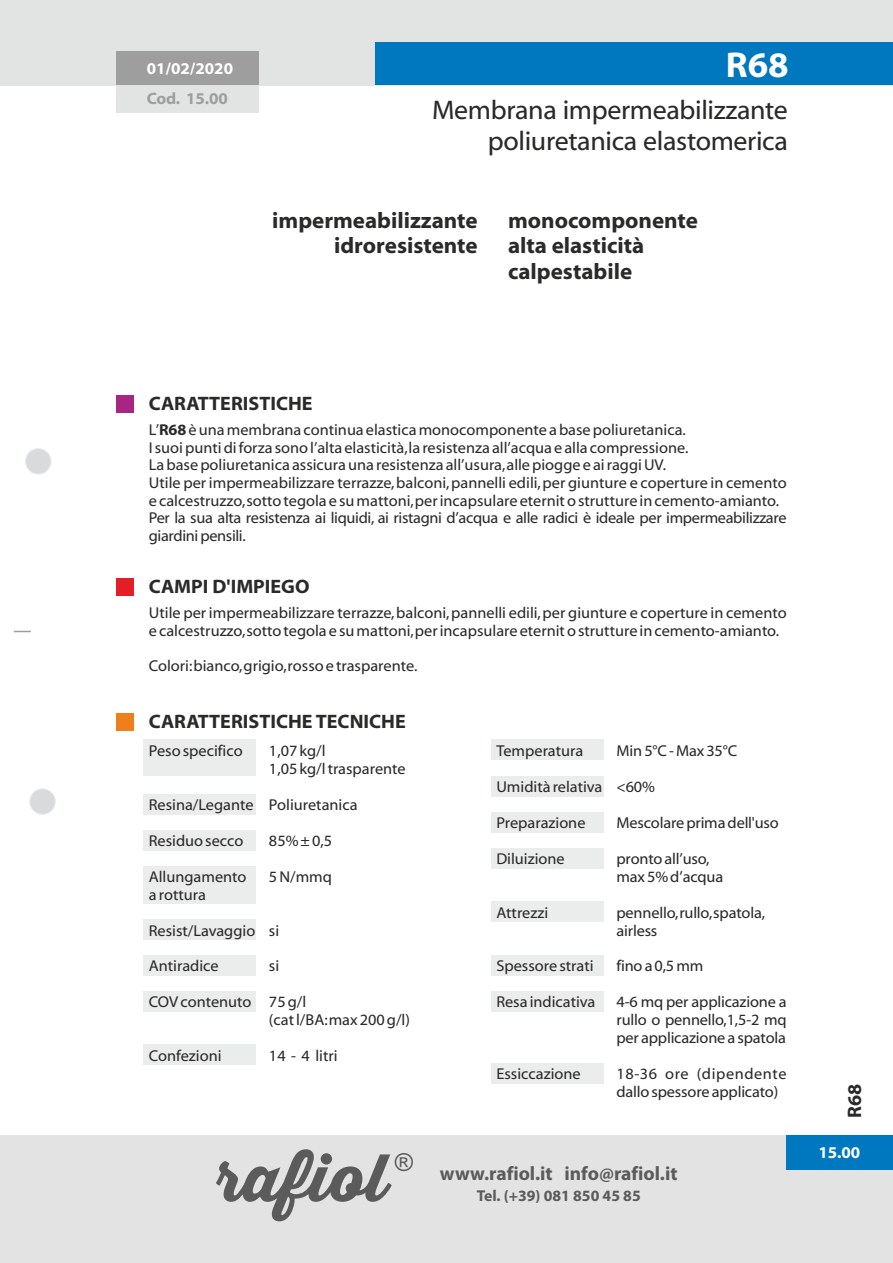
<style>
.page{position:relative;width:893px;height:1263px;background:#fff}
.page>*{position:absolute;margin:0;border:0;box-sizing:border-box;transform-origin:0 0}
.t1{font:64.8px "Thirsty Script Extrabold Demo";color:#5b5b5b}
.t2{font:36px "Myriad Bd Web";color:#fefefe}
.t3{font:27px/30.8px "Myriad Web";letter-spacing:-.015em;color:#2a2a29;text-align:right}
.t4{font:22.5px/25.7px "Myriad Bd Web";color:#2a2a29;text-align:right}
.t5{font:19.5px "Myriad Bd Web";color:#2a2a29}
.t6{font:700 19.5px "Myriad Pro";color:#5b5b5b}
.t7{font:16.5px "Myriad Bd Web";color:#fefefe}
.t8{font:16.5px "Myriad Bd Web";color:#9e9e9f}
.t9{font:15.75px/18px "Myriad Web";color:#2a2a29}
.t10{font:15.75px/17.7px "Myriad Web";color:#2b2b2b}
.t11{font:700 15.75px "Myriad Pro";color:#5b5b5b}
.s1{font-family:"Myriad Bd Web"}
</style>
<div class="page">
<div style="left:491px;top:740px;width:113px;height:20px;background:#ebecec"></div>
<div style="left:491px;top:776px;width:113px;height:20px;background:#ebecec"></div>
<div style="left:491px;top:812px;width:113px;height:21px;background:#ebecec"></div>
<div style="left:491px;top:848px;width:113px;height:21px;background:#ebecec"></div>
<div style="left:491px;top:901px;width:113px;height:21px;background:#ebecec"></div>
<div style="left:491px;top:955px;width:113px;height:20px;background:#ebecec"></div>
<div style="left:491px;top:992px;width:113px;height:20px;background:#ebecec"></div>
<div style="left:491px;top:1063px;width:113px;height:20px;background:#ebecec"></div>
<div style="left:144px;top:740px;width:112px;height:36px;background:#ebecec"></div>
<div style="left:144px;top:794px;width:112px;height:20px;background:#ebecec"></div>
<div style="left:144px;top:830px;width:112px;height:21px;background:#ebecec"></div>
<div style="left:144px;top:866px;width:112px;height:38px;background:#ebecec"></div>
<div style="left:144px;top:919px;width:112px;height:21px;background:#ebecec"></div>
<div style="left:144px;top:955px;width:112px;height:21px;background:#ebecec"></div>
<div style="left:144px;top:992px;width:112px;height:20px;background:#ebecec"></div>
<div style="left:144px;top:1044px;width:112px;height:20px;background:#ebecec"></div>
<div style="left:0;top:0;width:893px;height:85px;background:#e2e3e3"></div>
<div style="left:376px;top:43px;width:517px;height:42px;background:#0078bf"></div>
<svg style="left:14px;top:631px;width:17px;height:1px"></svg>
<div style="left:30px;top:789px;width:25px;height:25px;background:#d9dadb;border:1px solid #ebecec;border-radius:50%"></div>
<div style="left:25px;top:448px;width:26px;height:26px;background:#d9dadb;border:1px solid #ebecec;border-radius:50%"></div>
<div style="left:116px;top:395px;width:17px;height:17px;background:#a82682"></div>
<div style="left:116px;top:578px;width:17px;height:17px;background:#e31e26"></div>
<div style="left:116px;top:713px;width:17px;height:17px;background:#ef7f1a"></div>
<div style="left:116px;top:51px;width:143px;height:34px;background:#9e9e9f"></div>
<div style="left:116px;top:85px;width:143px;height:28px;background:#e2e3e3"></div>
<div style="left:0;top:1135px;width:893px;height:128px;background:#e3e3e3"></div>
<div style="left:787px;top:1135px;width:106px;height:34px;background:#0078bf"></div>
<p class="t7" style="left:147px;top:62px;width:88px">01/02/2020</p>
<p class="t8" style="left:147px;top:92px;width:83px">Cod. 15.00</p>
<h2 class="t2" style="left:726px;top:51px;width:64px">R68</h2>
<h3 class="t3" style="left:432px;top:97px;width:357px">Membrana impermeabilizzante poliuretanica elastomerica</h3>
<h3 class="t4" style="left:272px;top:209px;width:207px">impermeabilizzante idroresistente</h3>
<h3 class="t4" style="left:508px;top:209px;width:192px;text-align:left">monocomponente alta elasticità</h3>
<h3 class="t4" style="left:508px;top:260px;width:126px">calpestabile</h3>
<p class="t5" style="left:149px;top:396px;width:165px">CARATTERISTICHE</p>
<p class="t10" style="left:149px;top:422px;width:639px">L’<span class="s1">R68</span>è una membrana continua elastica monocomponente a base poliuretanica.<br>I suoi punti di forza sono l’alta elasticità,la resistenza all’acqua e alla compressione.<br>La base poliuretanica assicura una resistenza all’usura,alle piogge e ai raggi UV.<br>Utile per impermeabilizzare terrazze,balconi,pannelli edili,per giunture e coperture in cemento e calcestruzzo,sotto tegola e su mattoni,per incapsulare eternit o strutture in cemento-amianto.<br>Per la sua alta resistenza ai liquidi, ai ristagni d’acqua e alle radici è ideale per impermeabilizzare giardini pensili.</p>
<p class="t5" style="left:149px;top:579px;width:162px">CAMPI D'IMPIEGO</p>
<p class="t9" style="left:149px;top:604px;width:639px">Utile per impermeabilizzare terrazze,balconi,pannelli edili,per giunture e coperture in cemento e calcestruzzo,sotto tegola e su mattoni,per incapsulare eternit o strutture in cemento-amianto.</p>
<p class="t9" style="left:149px;top:658px;width:270px">Colori:bianco,grigio,rosso e trasparente.</p>
<p class="t5" style="left:149px;top:714px;width:258px">CARATTERISTICHE TECNICHE</p>
<p class="t9" style="left:269px;top:743px;width:58px">1,07 kg/l</p>
<p class="t9" style="left:269px;top:797px;width:90px">Poliuretanica</p>
<p class="t9" style="left:149px;top:743px;width:95px">Peso specifico</p>
<p class="t9" style="left:149px;top:797px;width:106px">Resina/Legante</p>
<p class="t9" style="left:269px;top:761px;width:138px">1,05 kg/l trasparente</p>
<p class="t9" style="left:149px;top:833px;width:96px">Residuo secco</p>
<p class="t9" style="left:149px;top:868px;width:99px">Allungamento</p>
<p class="t9" style="left:149px;top:922px;width:108px">Resist/Lavaggio</p>
<p class="t9" style="left:149px;top:886px;width:59px">a rottura</p>
<p class="t9" style="left:149px;top:958px;width:71px">Antiradice</p>
<p class="t9" style="left:149px;top:994px;width:104px">COVcontenuto</p>
<p class="t9" style="left:149px;top:1048px;width:74px">Confezioni</p>
<p class="t9" style="left:269px;top:833px;width:65px">85% ± 0,5</p>
<p class="t9" style="left:269px;top:868px;width:65px">5 N/mmq</p>
<p class="t9" style="left:269px;top:922px;width:12px">si</p>
<p class="t9" style="left:269px;top:958px;width:12px">si</p>
<p class="t9" style="left:269px;top:994px;width:39px">75 g/l</p>
<p class="t9" style="left:269px;top:1012px;width:142px">(cat l/BA:max 200 g/l)</p>
<p class="t9" style="left:269px;top:1048px;width:70px">14 - 4 litri</p>
<p class="t9" style="left:496px;top:743px;width:88px">Temperatura</p>
<p class="t9" style="left:616px;top:743px;width:122px">Min 5°C - Max 35°C</p>
<p class="t9" style="left:496px;top:779px;width:108px">Umidità relativa</p>
<p class="t9" style="left:616px;top:779px;width:40px">&lt;60%</p>
<p class="t9" style="left:496px;top:815px;width:91px">Preparazione</p>
<p class="t9" style="left:616px;top:815px;width:164px">Mescolare prima dell'uso</p>
<p class="t9" style="left:496px;top:851px;width:70px">Diluizione</p>
<p class="t9" style="left:496px;top:904px;width:53px">Attrezzi</p>
<p class="t9" style="left:616px;top:851px;width:108px">pronto all’uso, max 5% d’acqua</p>
<p class="t9" style="left:616px;top:904px;width:150px">pennello,rullo,spatola,</p>
<p class="t9" style="left:616px;top:922px;width:42px">airless</p>
<p class="t9" style="left:496px;top:958px;width:99px">Spessore strati</p>
<p class="t9" style="left:616px;top:958px;width:88px">fino a 0,5 mm</p>
<p class="t9" style="left:496px;top:994px;width:101px">Resa indicativa</p>
<p class="t9" style="left:616px;top:994px;width:172px;text-align:justify">4-6 mq per applicazione a rullo o pennello,1,5-2 mq per applicazione a spatola</p>
<p class="t9" style="left:496px;top:1066px;width:86px">Essiccazione</p>
<p class="t9" style="left:616px;top:1066px;width:172px">18-36 ore (dipendente dallo spessore applicato)</p>
<h1 class="t1" style="left:215px;top:1140px;width:174px">rafiol</h1>
<p class="t6" style="left:395px;top:1165px;width:284px"><sup>®</sup> www.rafiol.it info@rafiol.it</p>
<p class="t11" style="left:477px;top:1189px;width:166px">Tel. (+39) 081 850 45 85</p>
<p class="t5" style="left:847px;top:1118px;width:36px;rotate:-90deg">R68</p>
<p class="t7" style="left:818px;top:1146px;width:43px">15.00</p>
</div>
